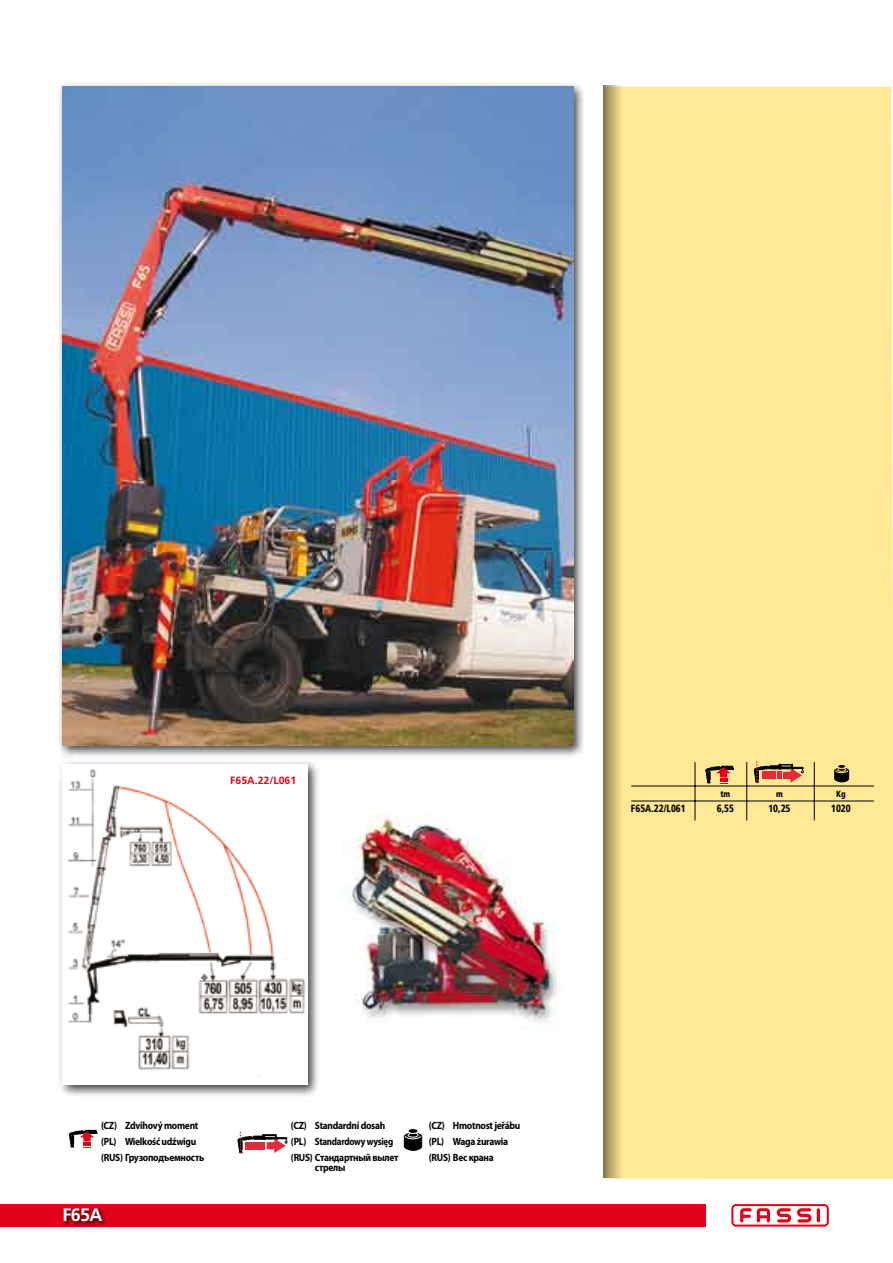
<style>
.page{position:relative;width:893px;height:1263px;background:#fff}
.page>*{position:absolute;margin:0;border:0;box-sizing:border-box;transform-origin:0 0}
.t1{font:700 18px "Frutiger";color:#fff}
.t2{font:700 10.5px/15.8px "Myriad Pro";letter-spacing:-.03em;color:#000;scale:.9 1}
.t3{font:900 condensed 10.5px "Frutiger";color:#000;scale:.9 1}
.t4{font:700 10.5px "Frutiger";color:#e2001a}
.t5{font:900 condensed 9px "Frutiger";color:#000;scale:.9 1}
</style>
<div class="page">
<div style="left:56px;top:80px;width:536px;height:685px;background:#000;opacity:.75"></div>
<img style="left:62px;top:86px;width:511px;height:660px">
<img style="left:344px;top:814px;width:214px;height:209px">
<div style="left:604px;top:87px;width:289px;height:1092px;background:#ffe996"></div>
<svg style="left:604px;top:85px;width:18px;height:1093px;background:#c0af71"></svg>
<hr style="left:631px;top:786px;width:243px;height:1px;background:#000">
<hr style="left:695px;top:762px;width:1px;height:58px;background:#000">
<hr style="left:746px;top:762px;width:1px;height:58px;background:#000">
<hr style="left:814px;top:762px;width:1px;height:58px;background:#000">
<hr style="left:631px;top:801px;width:243px;height:1px;background:#000">
<div style="left:0;top:1204px;width:705px;height:23px;background:#e2001a"></div>
<div style="left:731px;top:1204px;width:98px;height:22px;border:1px solid #e2001a;border-radius:4px"></div>
<hr style="left:817px;top:1208px;width:3px;height:14px;background:#e2001a;border-radius:2px">
<svg style="left:797px;top:1208px;width:14px;height:14px"></svg>
<svg style="left:777px;top:1208px;width:14px;height:14px"></svg>
<svg style="left:740px;top:1208px;width:30px;height:14px"></svg>
<div style="left:57px;top:758px;width:270px;height:346px;background:#000;opacity:.75"></div>
<img style="left:63px;top:764px;width:244px;height:320px">
<svg style="left:69px;top:1130px;width:28px;height:18px"></svg>
<svg style="left:238px;top:1132px;width:50px;height:21px"></svg>
<svg style="left:404px;top:1132px;width:18px;height:19px"></svg>
<div style="left:408px;top:1128px;width:10px;height:5px;background:#000;border-radius:50%"></div>
<div style="left:408px;top:1128px;width:10px;height:6px;border:1px solid #fff;border-radius:50%"></div>
<svg style="left:706px;top:766px;width:27px;height:17px"></svg>
<svg style="left:754px;top:761px;width:50px;height:22px"></svg>
<svg style="left:834px;top:764px;width:15px;height:18px"></svg>
<div style="left:63px;top:1207px;width:140px;height:36px;background:#000;opacity:.8"></div>
<p class="t4" style="left:230px;top:774px;width:67px">F65A.22/L061</p>
<p class="t5" style="left:720px;top:789px;width:13px">tm</p>
<p class="t5" style="left:776px;top:789px;width:9px">m</p>
<p class="t5" style="left:836px;top:789px;width:12px">Kg</p>
<p class="t3" style="left:631px;top:802px;width:62px">F65A.22/L061</p>
<p class="t3" style="left:717px;top:802px;width:21px">6,55</p>
<p class="t3" style="left:768px;top:802px;width:26px">10,25</p>
<p class="t3" style="left:831px;top:802px;width:23px">1020</p>
<p class="t2" style="left:101px;top:1117px;width:116px">(CZ) Zdvihový moment (PL) Wielkość udźwigu (RUS) Грузоподъемность</p>
<p class="t2" style="left:291px;top:1117px;width:121px">(CZ) Standardní dosah (PL) Standardowy wysięg (RUS) Стандартный вылет</p>
<p class="t2" style="left:315px;top:1159px;width:35px">стрелы</p>
<h1 class="t1" style="left:62px;top:1204px;width:42px">F65A</h1>
<p class="t2" style="left:429px;top:1117px;width:103px">(CZ) Hmotnost jeřábu (PL) Waga żurawia (RUS) Вес крана</p>
</div>
